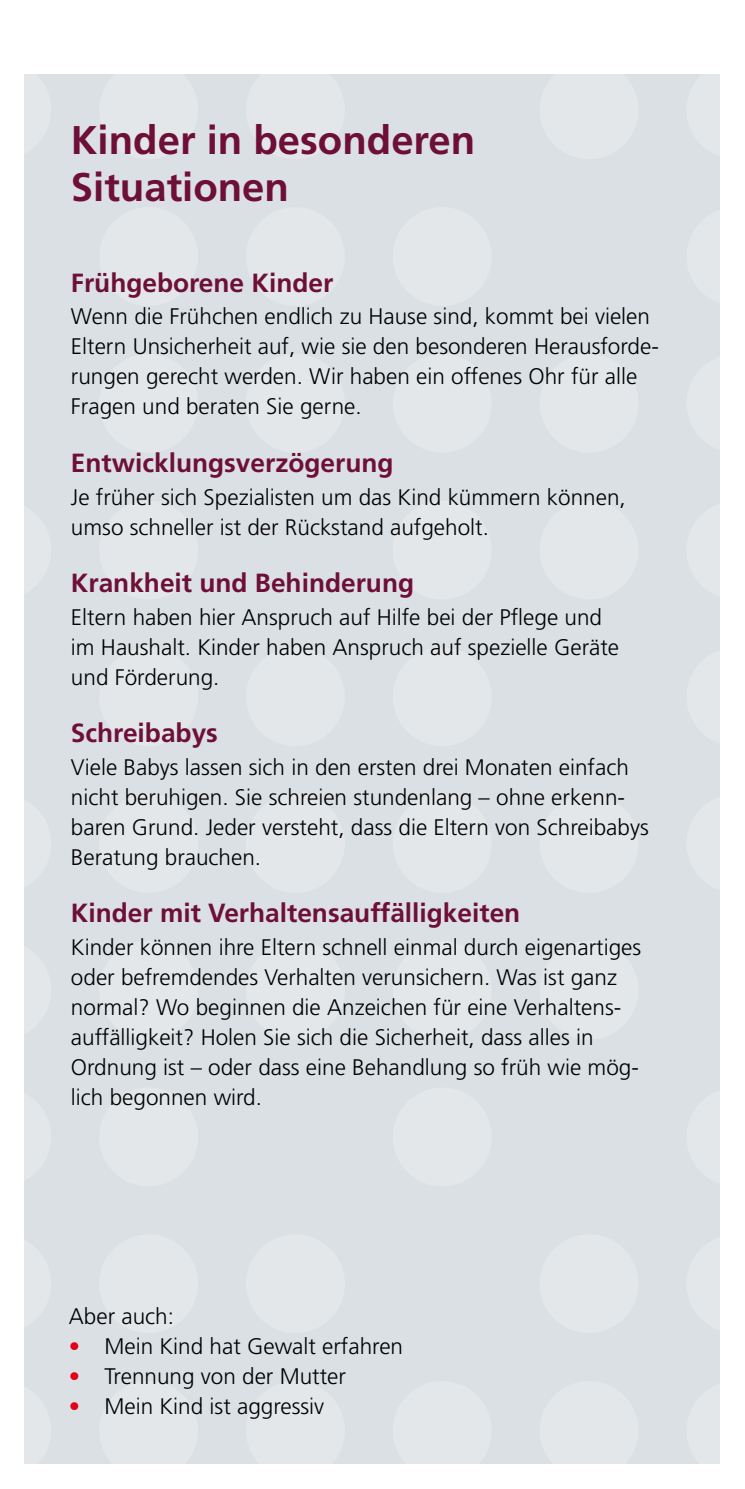
<style>
.page{position:relative;width:745px;height:1489px;background:#fff}
.page>*{position:absolute;margin:0;border:0;box-sizing:border-box;transform-origin:0 0}
.t1{font:700 40px/47.5px "Frutiger";color:#6e0f38}
.t2{font:700 26.25px "Frutiger";color:#6e0f38}
.t3{font:300 22.5px/30px "Frutiger";color:#000}
.s1{color:#e30018}
</style>
<div class="page">
<div style="left:25px;top:74px;width:694px;height:1389px;background:#dbe0e4"></div>
<svg style="left:24px;top:74px;width:1px;height:85px"></svg>
<svg style="left:719px;top:74px;width:1px;height:85px"></svg>
<div style="left:99px;top:207px;width:99px;height:99px;background:#e3e7ea;border-radius:50%"></div>
<div style="left:246px;top:207px;width:98px;height:99px;background:#e3e7ea;border-radius:50%"></div>
<div style="left:392px;top:207px;width:99px;height:99px;background:#e3e7ea;border-radius:50%"></div>
<svg style="left:719px;top:207px;width:1px;height:99px"></svg>
<div style="left:99px;top:354px;width:99px;height:98px;background:#e3e7ea;border-radius:50%"></div>
<div style="left:246px;top:354px;width:98px;height:98px;background:#e3e7ea;border-radius:50%"></div>
<div style="left:392px;top:354px;width:99px;height:98px;background:#e3e7ea;border-radius:50%"></div>
<div style="left:539px;top:354px;width:99px;height:98px;background:#e3e7ea;border-radius:50%"></div>
<svg style="left:719px;top:354px;width:1px;height:98px"></svg>
<svg style="left:24px;top:500px;width:1px;height:99px"></svg>
<div style="left:99px;top:500px;width:99px;height:99px;background:#e3e7ea;border-radius:50%"></div>
<div style="left:392px;top:500px;width:99px;height:99px;background:#e3e7ea;border-radius:50%"></div>
<div style="left:539px;top:500px;width:99px;height:99px;background:#e3e7ea;border-radius:50%"></div>
<svg style="left:719px;top:500px;width:1px;height:99px"></svg>
<div style="left:99px;top:647px;width:99px;height:99px;background:#e3e7ea;border-radius:50%"></div>
<div style="left:246px;top:647px;width:98px;height:99px;background:#e3e7ea;border-radius:50%"></div>
<div style="left:392px;top:647px;width:99px;height:99px;background:#e3e7ea;border-radius:50%"></div>
<svg style="left:719px;top:647px;width:1px;height:99px"></svg>
<svg style="left:24px;top:794px;width:1px;height:98px"></svg>
<div style="left:99px;top:794px;width:99px;height:98px;background:#e3e7ea;border-radius:50%"></div>
<div style="left:246px;top:794px;width:98px;height:98px;background:#e3e7ea;border-radius:50%"></div>
<div style="left:392px;top:794px;width:99px;height:98px;background:#e3e7ea;border-radius:50%"></div>
<div style="left:539px;top:794px;width:99px;height:98px;background:#e3e7ea;border-radius:50%"></div>
<svg style="left:719px;top:794px;width:1px;height:98px"></svg>
<svg style="left:24px;top:940px;width:1px;height:99px"></svg>
<div style="left:99px;top:940px;width:99px;height:99px;background:#e3e7ea;border-radius:50%"></div>
<div style="left:246px;top:940px;width:98px;height:99px;background:#e3e7ea;border-radius:50%"></div>
<div style="left:392px;top:940px;width:99px;height:99px;background:#e3e7ea;border-radius:50%"></div>
<div style="left:539px;top:940px;width:99px;height:99px;background:#e3e7ea;border-radius:50%"></div>
<svg style="left:24px;top:1087px;width:1px;height:99px"></svg>
<div style="left:99px;top:1087px;width:99px;height:99px;background:#e3e7ea;border-radius:50%"></div>
<div style="left:392px;top:1087px;width:99px;height:99px;background:#e3e7ea;border-radius:50%"></div>
<svg style="left:719px;top:1087px;width:1px;height:99px"></svg>
<svg style="left:24px;top:1234px;width:1px;height:98px"></svg>
<div style="left:99px;top:1234px;width:99px;height:98px;background:#e3e7ea;border-radius:50%"></div>
<div style="left:246px;top:1234px;width:98px;height:98px;background:#e3e7ea;border-radius:50%"></div>
<div style="left:539px;top:1234px;width:99px;height:98px;background:#e3e7ea;border-radius:50%"></div>
<svg style="left:719px;top:1234px;width:1px;height:98px"></svg>
<svg style="left:99px;top:1380px;width:99px;height:99px"></svg>
<svg style="left:246px;top:1380px;width:98px;height:99px"></svg>
<svg style="left:392px;top:1380px;width:99px;height:99px"></svg>
<svg style="left:539px;top:1380px;width:99px;height:99px"></svg>
<svg style="left:24px;top:1380px;width:27px;height:84px"></svg>
<svg style="left:686px;top:1380px;width:34px;height:84px"></svg>
<h1 class="t1" style="left:71px;top:116px;width:405px">Kinder in besonderen<br>Situationen</h1>
<p class="t2" style="left:71px;top:267px;width:264px">Frühgeborene Kinder</p>
<p class="t3" style="left:71px;top:302px;width:589px">Wenn die Frühchen endlich zu Hause sind, kommt bei vielen Eltern Unsicherheit auf, wie sie den besonderen Herausforde&shy;rungen gerecht werden. Wir haben ein offenes Ohr für alle Fragen und beraten Sie gerne.</p>
<p class="t2" style="left:71px;top:447px;width:324px">Entwicklungsverzögerung</p>
<p class="t3" style="left:71px;top:482px;width:556px">Je früher sich Spezialisten um das Kind kümmern können, umso schneller ist der Rückstand aufgeholt.</p>
<p class="t2" style="left:71px;top:567px;width:344px">Krankheit und Behinderung</p>
<p class="t3" style="left:71px;top:602px;width:549px">Eltern haben hier Anspruch auf Hilfe bei der Pflege und im Haushalt. Kinder haben Anspruch auf spezielle Geräte und Förderung.</p>
<p class="t2" style="left:71px;top:717px;width:148px">Schreibabys</p>
<p class="t3" style="left:71px;top:752px;width:579px">Viele Babys lassen sich in den ersten drei Monaten einfach nicht beruhigen. Sie schreien stundenlang – ohne erkenn&shy;baren Grund. Jeder versteht, dass die Eltern von Schreibabys Beratung brauchen.</p>
<p class="t2" style="left:71px;top:897px;width:450px">Kinder mit Verhaltensauffälligkeiten</p>
<p class="t3" style="left:71px;top:932px;width:571px">Kinder können ihre Eltern schnell einmal durch eigenartiges oder befremdendes Verhalten verunsichern. Was ist ganz normal? Wo beginnen die Anzeichen für eine Verhaltens&shy;auffälligkeit? Holen Sie sich die Sicherheit, dass alles in Ordnung ist – oder dass eine Behandlung so früh wie mög&shy;lich begonnen wird.</p>
<p class="t3" style="left:69px;top:1301px;width:107px">Aber auch:</p>
<p class="t3" style="left:69px;top:1331px;width:335px"><span class="s1">•</span> Mein Kind hat Gewalt erfahren</p>
<p class="t3" style="left:69px;top:1361px;width:278px"><span class="s1">•</span> Trennung von der Mutter</p>
<p class="t3" style="left:69px;top:1391px;width:257px"><span class="s1">•</span> Mein Kind ist aggressiv</p>
</div>
